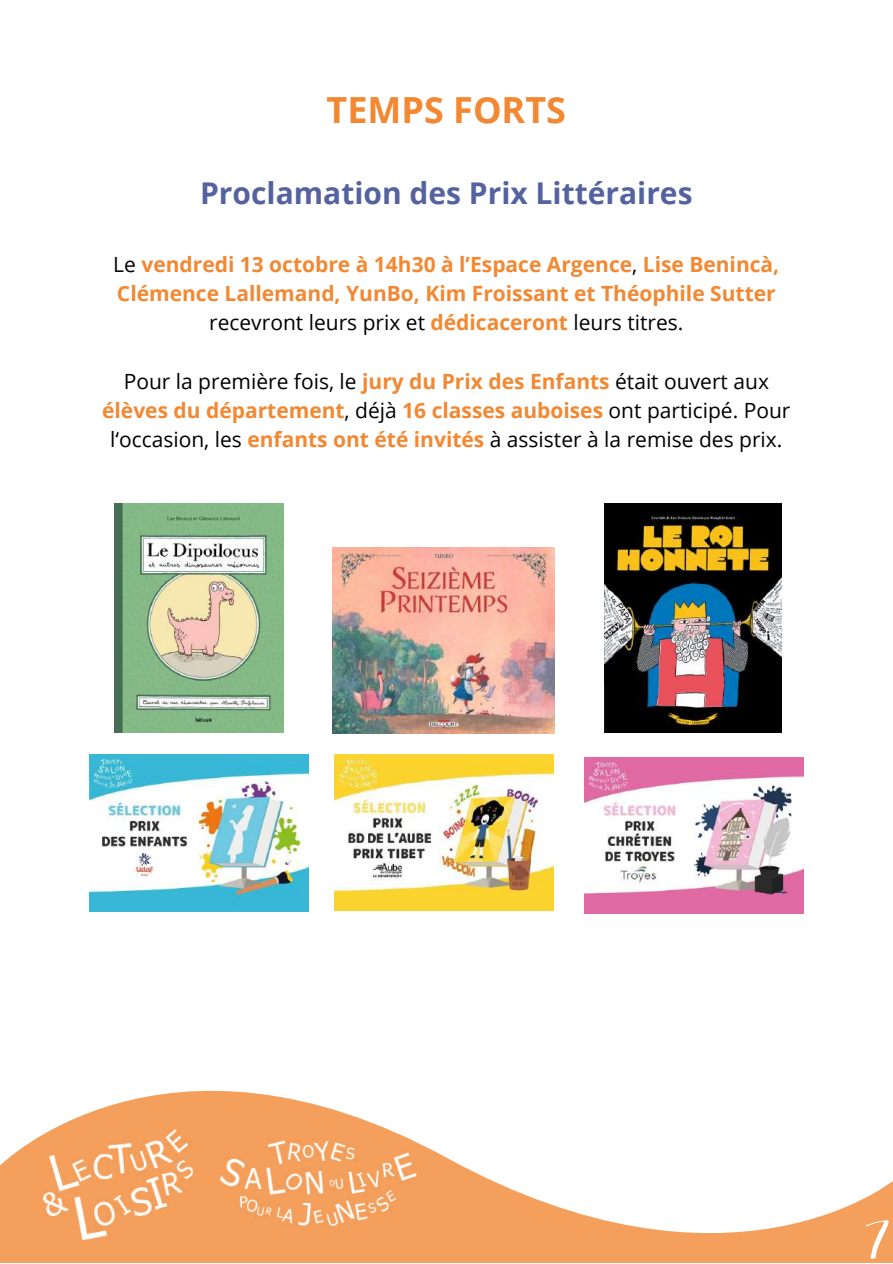
<style>
.page{position:relative;width:893px;height:1264px;background:#fff}
.page>*{position:absolute;margin:0;border:0;box-sizing:border-box;transform-origin:0 0}
.t1{font:700 36px "Open Sans";color:#f28832}
.t2{font:700 30px "Open Sans";color:#54639f}
.t3{font:21px/29.2px "Open Sans";color:#000;text-align:center}
.t4{font:700 21px/29.2px "Open Sans";color:#f28832;text-align:center}
.s1{font-weight:400;color:#000}
.s2{font-weight:700;color:#f28832}
</style>
<div class="page">
<svg style="left:0;top:1090px;width:892px;height:172px"></svg>
<img style="left:208px;top:1129px;width:220px;height:110px">
<img style="left:43px;top:1129px;width:150px;height:110px">
<img style="left:114px;top:504px;width:169px;height:229px">
<img style="left:333px;top:547px;width:221px;height:186px">
<img style="left:604px;top:504px;width:177px;height:229px">
<img style="left:334px;top:754px;width:219px;height:156px">
<img style="left:584px;top:757px;width:219px;height:156px">
<img style="left:89px;top:755px;width:219px;height:156px">
<svg style="left:866px;top:1220px;width:22px;height:38px"></svg>
<h1 class="t1" style="left:326px;top:84px;width:241px">TEMPS FORTS</h1>
<h2 class="t2" style="left:200px;top:172px;width:494px">Proclamation des Prix Littéraires</h2>
<p class="t4" style="left:113px;top:249px;width:667px"><span class="s1">Le</span> vendredi 13 octobre à 14h30 à l’Espace Argence<span class="s1">,</span> Lise Benincà,<br>Clémence Lallemand, YunBo, Kim Froissant et Théophile Sutter <span class="s1">recevront leurs prix et</span> dédicaceront <span class="s1">leurs titres.</span></p>
<p class="t3" style="left:102px;top:366px;width:689px">Pour la première fois, le <span class="s2">jury du Prix des Enfants</span> était ouvert aux <span class="s2">élèves du département</span>, déjà <span class="s2">16 classes auboises</span> ont participé. Pour l‘occasion, les <span class="s2">enfants ont été invités</span> à assister à la remise des prix.</p>
</div>
